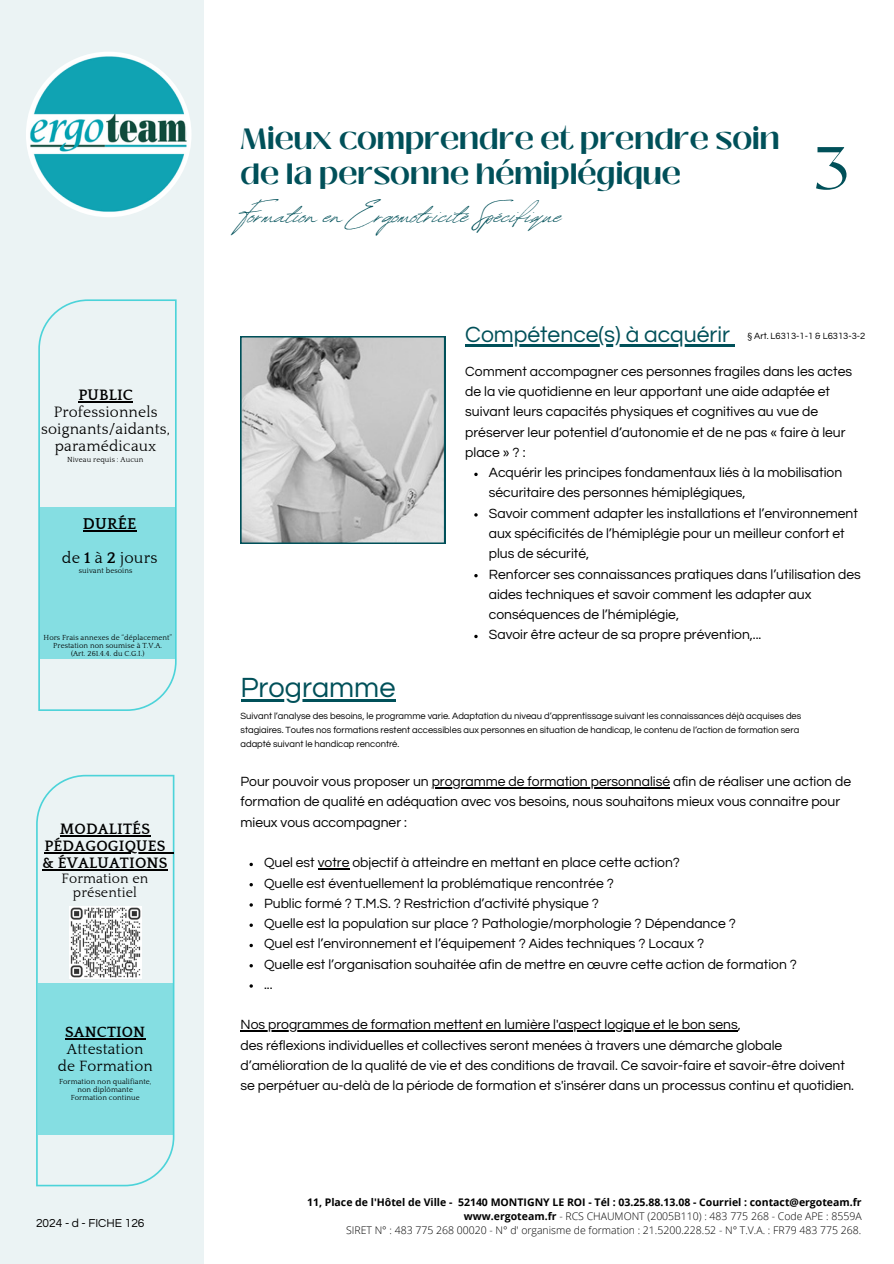
<style>
.page{position:relative;width:894px;height:1264px;background:#fff}
.page>*{position:absolute;margin:0;border:0;box-sizing:border-box;transform-origin:0 0}
.t1{font:60px "Black Mango";color:#005059}
.t2{font:38.7px "Revive 80 Signature";color:#005059}
.t3{font:700 29.25px/34.8px "Black Mango";color:#005059}
.t4{font:28.8px "Questrial";color:#005059}
.t5{font:22.8px "Questrial";color:#005059}
.t6{font:16.05px "Quattrocento";letter-spacing:.01em;color:#000}
.t7{font:700 16.05px "Quattrocento";letter-spacing:.01em;color:#000}
.t8{font:15.45px/16.8px "Quattrocento";letter-spacing:.01em;color:#000;text-align:center}
.t9{font:700 15.45px/16.8px "Quattrocento";letter-spacing:.01em;color:#000}
.t10{font:15.3px/16.8px "Quattrocento";letter-spacing:.01em;color:#000}
.t11{font:13.95px/14.7px "Quattrocento";letter-spacing:.01em;color:#000;text-align:center}
.t12{font:13.8px/20.2px "Questrial";color:#000}
.t13{font:12px "Questrial";color:#000}
.t14{font:300 10.5px "Open Sans";color:#000}
.t15{font:700 10.5px "Open Sans";color:#000}
.t16{font:9.3px/14.1px "Questrial";color:#000}
.t17{font:7.5px "Quattrocento";letter-spacing:.01em;color:#000}
.s1{font-weight:700}
</style>
<div class="page">
<div style="left:0;top:0;width:203px;height:1263px;background:#ebf3f4"></div>
<svg style="left:240px;top:336px;width:205px;height:207px;background:#b9bbbc"></svg>
<svg style="left:38px;top:299px;width:138px;height:412px"></svg>
<div style="left:40px;top:507px;width:135px;height:151px;background:#85dee2"></div>
<hr style="left:83px;top:530px;width:53px;height:1px;background:#000">
<svg style="left:36px;top:774px;width:138px;height:412px"></svg>
<div style="left:38px;top:982px;width:135px;height:152px;background:#85dee2"></div>
<img style="left:69px;top:906px;width:73px;height:72px">
<img style="left:26px;top:52px;width:165px;height:165px;border-radius:50%">
<hr style="left:465px;top:344px;width:264px;height:2px;background:#005059">
<hr style="left:240px;top:699px;width:155px;height:2px;background:#005059">
<hr style="left:65px;top:1038px;width:80px;height:1px;background:#000">
<hr style="left:60px;top:835px;width:90px;height:1px;background:#000">
<hr style="left:44px;top:852px;width:121px;height:1px;background:#000">
<hr style="left:42px;top:869px;width:126px;height:1px;background:#000">
<hr style="left:431px;top:787px;width:239px;height:1px;background:#000">
<svg style="left:249px;top:862px;width:4px;height:4px"></svg>
<hr style="left:318px;top:868px;width:31px;height:1px;background:#000">
<svg style="left:249px;top:883px;width:4px;height:3px"></svg>
<svg style="left:249px;top:943px;width:4px;height:4px"></svg>
<svg style="left:249px;top:964px;width:4px;height:3px"></svg>
<hr style="left:240px;top:1030px;width:497px;height:1px;background:#000">
<p class="t8" style="left:41px;top:387px;width:130px"><span class="s1">PUBLIC<br></span>Professionnels soignants/aidants, paramédicaux</p>
<h5 class="t17" style="left:67px;top:455px;width:78px">Niveau requis : Aucun</h5>
<h6 class="t7" style="left:83px;top:515px;width:55px">DURÉE</h6>
<p class="t6" style="left:62px;top:549px;width:97px">de <span class="s1">1</span> à <span class="s1">2</span> jours</p>
<h6 class="t17" style="left:79px;top:567px;width:55px">suivant besoins</h6>
<p class="t17" style="left:44px;top:633px;width:130px">Hors Frais annexes de “déplacement”</p>
<p class="t17" style="left:53px;top:641px;width:110px">Prestation non soumise à T.V.A.</p>
<p class="t17" style="left:71px;top:649px;width:75px">(Art. 261.4.4. du C.G.I.)</p>
<h6 class="t9" style="left:60px;top:821px;width:92px">MODALITÉS</h6>
<p class="t9" style="left:42px;top:838px;width:127px">PÉDAGOGIQUES &amp; ÉVALUATIONS</p>
<p class="t11" style="left:62px;top:871px;width:88px">Formation en présentiel</p>
<h6 class="t10" style="left:65px;top:1024px;width:81px"><span class="s1">SANCTION<br></span>Attestation</h6>
<p class="t10" style="left:58px;top:1057px;width:96px">de Formation</p>
<p class="t17" style="left:59px;top:1077px;width:94px">Formation non qualifiante,</p>
<p class="t17" style="left:77px;top:1085px;width:57px">non diplômante</p>
<p class="t17" style="left:71px;top:1094px;width:71px">Formation continue</p>
<p class="t13" style="left:36px;top:1216px;width:110px">2024 - d - FICHE 126</p>
<p class="t3" style="left:240px;top:122px;width:540px">Mieux comprendre et prendre soin de la personne hémiplégique</p>
<p class="t2" style="left:240px;top:186px;width:323px">Formation en Ergomotricité Spécifique</p>
<p class="t1" style="left:813px;top:123px;width:37px">3</p>
<p class="t5" style="left:465px;top:323px;width:266px">Compétence(s) à acquérir</p>
<p class="t16" style="left:747px;top:329px;width:119px">§ Art. L6313-1-1 &amp; L6313-3-2</p>
<p class="t4" style="left:240px;top:673px;width:156px">Programme</p>
<p class="t12" style="left:465px;top:361px;width:388px">Comment accompagner ces personnes fragiles dans les actes de la vie quotidienne en leur apportant une aide adaptée et suivant leurs capacités physiques et cognitives au vue de préserver leur potentiel d’autonomie et de ne pas « faire à leur place » ? :</p>
<p class="t12" style="left:488px;top:463px;width:355px">Acquérir les principes fondamentaux liés à la mobilisation sécuritaire des personnes hémiplégiques,</p>
<p class="t12" style="left:488px;top:503px;width:370px">Savoir comment adapter les installations et l’environnement aux spécificités de l’hémiplégie pour un meilleur confort et plus de sécurité,</p>
<p class="t12" style="left:488px;top:564px;width:373px">Renforcer ses connaissances pratiques dans l’utilisation des aides techniques et savoir comment les adapter aux conséquences de l’hémiplégie,</p>
<p class="t12" style="left:488px;top:625px;width:274px">Savoir être acteur de sa propre prévention,...</p>
<p class="t16" style="left:240px;top:709px;width:562px">Suivant l’analyse des besoins, le programme varie. Adaptation du niveau d’apprentissage suivant les connaissances déjà acquises des stagiaires. Toutes nos formations restent accessibles aux personnes en situation de handicap, le contenu de l’action de formation sera adapté suivant le handicap rencontré.</p>
<p class="t12" style="left:240px;top:772px;width:612px">Pour pouvoir vous proposer un programme de formation personnalisé afin de réaliser une action de</p>
<p class="t12" style="left:240px;top:792px;width:601px">formation de qualité en adéquation avec vos besoins, nous souhaitons mieux vous connaitre pour mieux vous accompagner :</p>
<p class="t12" style="left:264px;top:853px;width:417px">Quel est votre objectif à atteindre en mettant en place cette action?</p>
<p class="t12" style="left:264px;top:873px;width:351px">Quelle est éventuellement la problématique rencontrée ?</p>
<p class="t12" style="left:264px;top:893px;width:336px">Public formé ? T.M.S. ? Restriction d’activité physique ?</p>
<p class="t12" style="left:264px;top:913px;width:473px">Quelle est la population sur place ? Pathologie/morphologie ? Dépendance ?</p>
<p class="t12" style="left:264px;top:934px;width:441px">Quel est l’environnement et l’équipement ? Aides techniques ? Locaux ?</p>
<p class="t12" style="left:264px;top:954px;width:534px">Quelle est l’organisation souhaitée afin de mettre en œuvre cette action de formation ?</p>
<p class="t12" style="left:264px;top:974px;width:10px">...</p>
<p class="t12" style="left:240px;top:1015px;width:501px">Nos programmes de formation mettent en lumière l'aspect logique et le bon sens,</p>
<p class="t12" style="left:240px;top:1035px;width:614px">des réflexions individuelles et collectives seront menées à travers une démarche globale d’amélioration de la qualité de vie et des conditions de travail. Ce savoir-faire et savoir-être doivent se perpétuer au-delà de la période de formation et s'insérer dans un processus continu et quotidien.</p>
<p class="t15" style="left:307px;top:1194px;width:556px">11, Place de l'Hôtel de Ville - 52140 MONTIGNY LE ROI - Tél : 03.25.88.13.08 - Courriel : contact@ergoteam.fr</p>
<p class="t14" style="left:464px;top:1208px;width:399px"><span class="s1">www.ergoteam.fr</span> - RCS CHAUMONT (2005B110) : 483 775 268 - Code APE : 8559A</p>
<p class="t14" style="left:346px;top:1222px;width:516px">SIRET N° : 483 775 268 00020 - N° d' organisme de formation : 21.5200.228.52 - N° T.V.A. : FR79 483 775 268.</p>
</div>
